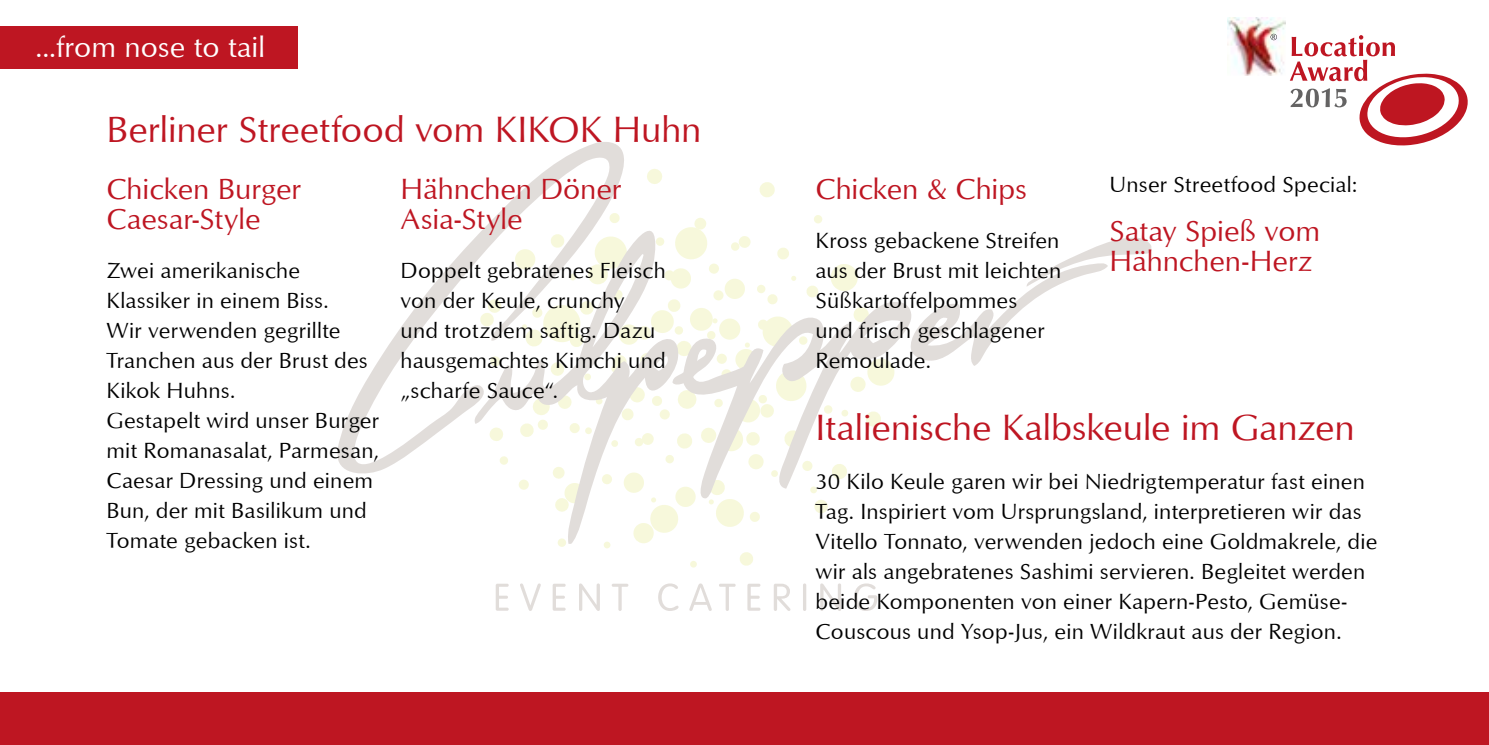
<style>
.page{position:relative;width:1489px;height:745px;background:#fff}
.page>*{position:absolute;margin:0;border:0;box-sizing:border-box;transform-origin:0 0}
.t1{font:37.5px "Optimum";letter-spacing:-.005em;color:#be1622}
.t2{font:30px/30px "Optimum";color:#be1622}
.t3{font:30px "Optimum";color:#fff}
.t4{font:22.5px/30px "Optimum";letter-spacing:.01em;color:#000}
</style>
<div class="page">
<img style="left:1227px;top:18px;width:58px;height:57px">
<svg style="left:1270px;top:34px;width:6px;height:6px"></svg>
<svg style="left:1289px;top:35px;width:178px;height:110px"></svg>
<div style="left:0;top:691px;width:744px;height:53px;background:#be1622"></div>
<div style="left:744px;top:691px;width:744px;height:53px;background:#be1622"></div>
<div style="left:0;top:27px;width:298px;height:42px;background:#be1622"></div>
<svg style="left:646px;top:168px;width:16px;height:16px"></svg>
<svg style="left:813px;top:499px;width:15px;height:14px"></svg>
<div style="left:557px;top:537px;width:9px;height:10px;background:#f7f8db;border-radius:50%"></div>
<svg style="left:689px;top:560px;width:8px;height:7px"></svg>
<svg style="left:759px;top:182px;width:16px;height:16px"></svg>
<svg style="left:709px;top:499px;width:51px;height:28px"></svg>
<svg style="left:680px;top:498px;width:16px;height:9px"></svg>
<svg style="left:740px;top:552px;width:13px;height:14px"></svg>
<div style="left:603px;top:541px;width:8px;height:7px;background:#f7f8db;border-radius:3px"></div>
<svg style="left:680px;top:215px;width:178px;height:81px"></svg>
<svg style="left:337px;top:142px;width:287px;height:332px"></svg>
<svg style="left:472px;top:211px;width:208px;height:332px"></svg>
<svg style="left:912px;top:238px;width:239px;height:128px"></svg>
<svg style="left:672px;top:296px;width:240px;height:202px"></svg>
<svg style="left:495px;top:583px;width:13px;height:27px"></svg>
<svg style="left:520px;top:583px;width:21px;height:27px"></svg>
<svg style="left:552px;top:583px;width:13px;height:27px"></svg>
<svg style="left:579px;top:583px;width:21px;height:27px"></svg>
<svg style="left:612px;top:583px;width:16px;height:27px"></svg>
<svg style="left:658px;top:583px;width:20px;height:27px"></svg>
<svg style="left:689px;top:583px;width:22px;height:27px"></svg>
<svg style="left:719px;top:583px;width:16px;height:27px"></svg>
<svg style="left:747px;top:583px;width:13px;height:27px"></svg>
<svg style="left:774px;top:583px;width:16px;height:27px"></svg>
<hr style="left:803px;top:583px;width:3px;height:27px;background:#3a1b0b;border-radius:2px">
<svg style="left:820px;top:583px;width:21px;height:27px"></svg>
<svg style="left:854px;top:583px;width:23px;height:27px"></svg>
<h2 class="t3" style="left:35px;top:28px;width:231px">...from nose to tail</h2>
<h1 class="t1" style="left:106px;top:106px;width:596px">Berliner Streetfood vom KIKOK Huhn</h1>
<h2 class="t2" style="left:106px;top:173px;width:196px">Chicken Burger<br>Caesar-Style</h2>
<p class="t4" style="left:106px;top:254px;width:274px">Zwei amerikanische<br>Klassiker in einem Biss.<br>Wir verwenden gegrillte<br>Tranchen aus der Brust des<br>Kikok Huhns.<br>Gestapelt wird unser Burger mit Romanasalat, Parmesan,<br>Caesar Dressing und einem<br>Bun, der mit Basilikum und<br>Tomate gebacken ist.</p>
<h2 class="t2" style="left:400px;top:173px;width:223px">Hähnchen Döner<br>Asia-Style</h2>
<p class="t4" style="left:400px;top:254px;width:267px">Doppelt gebratenes Fleisch von der Keule, crunchy und trotzdem saftig. Dazu hausgemachtes Kimchi und „scharfe Sauce“.</p>
<h2 class="t2" style="left:815px;top:173px;width:213px">Chicken &amp; Chips</h2>
<p class="t4" style="left:815px;top:224px;width:247px">Kross gebackene Streifen aus der Brust mit leichten<br>Süßkartoffelpommes<br>und frisch geschlagener<br>Remoulade.</p>
<p class="t4" style="left:1109px;top:168px;width:249px">Unser Streetfood Special:</p>
<h2 class="t2" style="left:1109px;top:214px;width:212px">Satay Spieß vom<br>Hähnchen-Herz</h2>
<h1 class="t1" style="left:815px;top:404px;width:541px">Italienische Kalbskeule im Ganzen</h1>
<p class="t4" style="left:815px;top:465px;width:563px">30 Kilo Keule garen wir bei Niedrigtemperatur fast einen Tag. Inspiriert vom Ursprungsland, interpretieren wir das Vitello Tonnato, verwenden jedoch eine Goldmakrele, die wir als angebratenes Sashimi servieren. Begleitet werden beide Komponenten von einer Kapern-Pesto, Gemüse-Couscous und Ysop-Jus, ein Wildkraut aus der Region.</p>
</div>
